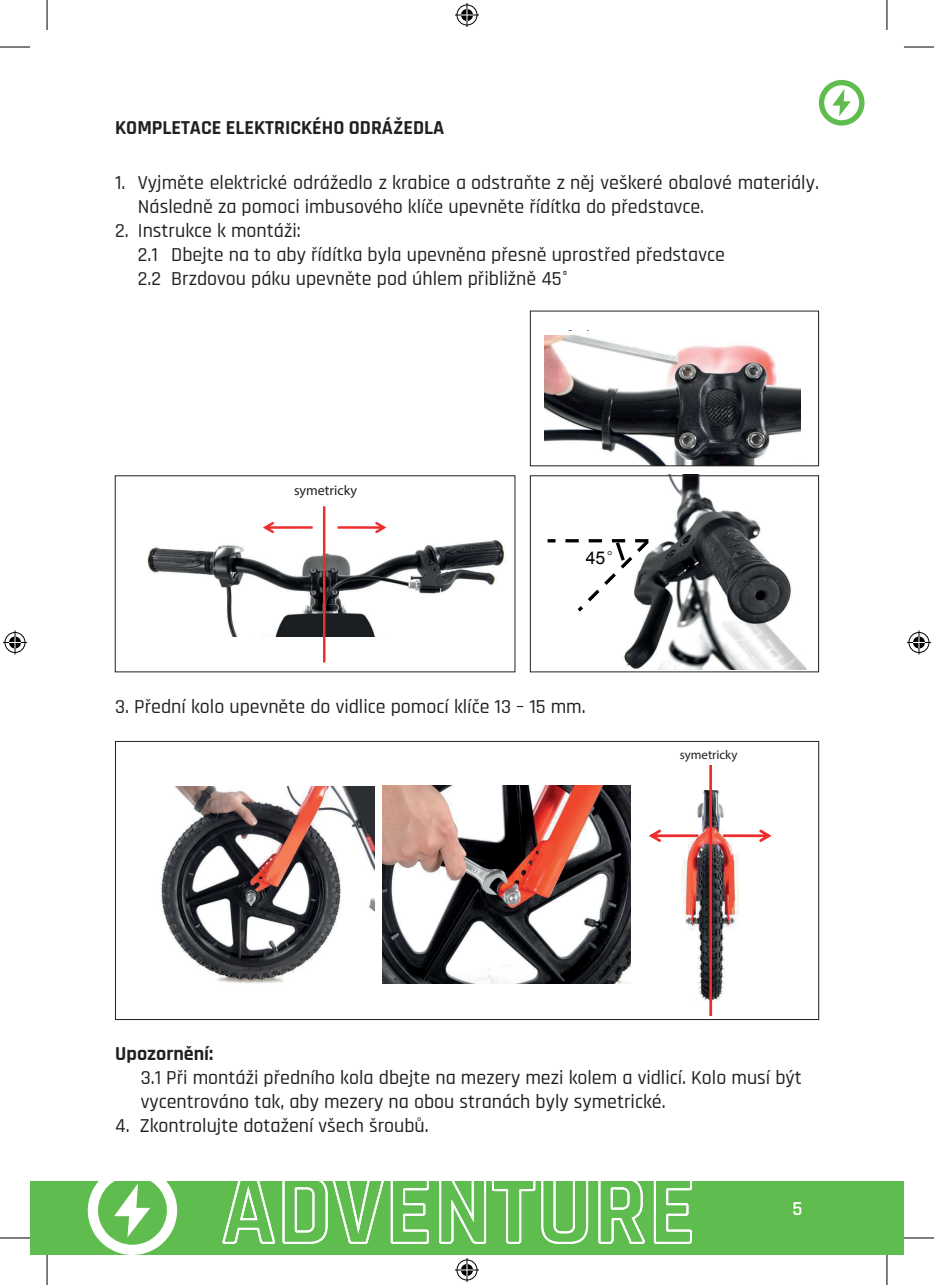
<style>
.page{position:relative;width:934px;height:1285px;background:#fff}
.page>*{position:absolute;margin:0;border:0;box-sizing:border-box;transform-origin:0 0}
.t1{font:500 20px/24px "Rajdhani";color:#231f20}
.t2{font:700 20px "Rajdhani";color:#231f20}
.t3{font:600 20px "Rajdhani";color:#fff}
.t4{font:17.6px "Arial";color:#000001}
.t5{font:14px "Myriad Pro";color:#231f20}
.t6{font:12.8px "Myriad Pro";color:#231f20}
.t7{font:11px "Arial";letter-spacing:.005em;color:#000001}
.t8{font:10px "Arial";color:#000001}
.s1{font-family:"Sim Sun"}
</style>
<div class="page">
<img style="left:544px;top:335px;width:256px;height:129px">
<img style="left:147px;top:506px;width:359px;height:131px">
<hr style="left:323px;top:506px;width:2px;height:156px;background:#ee2d2d">
<svg style="left:337px;top:522px;width:49px;height:11px"></svg>
<svg style="left:263px;top:522px;width:49px;height:11px"></svg>
<img style="left:622px;top:477px;width:183px;height:192px">
<svg style="left:547px;top:539px;width:8px;height:3px"></svg>
<svg style="left:565px;top:539px;width:83px;height:72px"></svg>
<div style="left:530px;top:311px;width:288px;height:155px;border:1px solid #231f20"></div>
<img style="left:160px;top:786px;width:214px;height:198px">
<img style="left:382px;top:786px;width:248px;height:197px">
<img style="left:682px;top:790px;width:57px;height:214px">
<svg style="left:649px;top:829px;width:49px;height:13px"></svg>
<hr style="left:709px;top:760px;width:2px;height:256px;background:#ee2d2d">
<svg style="left:722px;top:829px;width:49px;height:13px"></svg>
<div style="left:657px;top:744px;width:102px;height:20px;background:#fff"></div>
<div style="left:30px;top:1181px;width:873px;height:74px;background:#5fbc4f"></div>
<svg style="left:832px;top:89px;width:18px;height:27px"></svg>
<div style="left:818px;top:80px;width:46px;height:46px;border:5px solid #5fbc4f;border-radius:50%"></div>
<svg style="left:88px;top:1181px;width:89px;height:74px"></svg>
<svg style="left:222px;top:1181px;width:207px;height:63px"></svg>
<svg style="left:439px;top:1181px;width:150px;height:63px"></svg>
<svg style="left:598px;top:1181px;width:46px;height:63px"></svg>
<svg style="left:653px;top:1181px;width:39px;height:63px"></svg>
<hr style="left:0;top:47px;width:30px;height:1px;background:#000">
<hr style="left:903px;top:47px;width:30px;height:1px;background:#000">
<hr style="left:0;top:1237px;width:30px;height:1px;background:#000">
<hr style="left:903px;top:1237px;width:30px;height:1px;background:#000">
<hr style="left:47px;top:0;width:1px;height:30px;background:#000">
<hr style="left:47px;top:1255px;width:1px;height:30px;background:#000">
<hr style="left:886px;top:0;width:1px;height:30px;background:#000">
<hr style="left:886px;top:1255px;width:1px;height:30px;background:#000">
<svg style="left:455px;top:3px;width:24px;height:24px"></svg>
<svg style="left:455px;top:1258px;width:24px;height:24px"></svg>
<svg style="left:3px;top:630px;width:24px;height:24px"></svg>
<svg style="left:907px;top:630px;width:23px;height:24px"></svg>
<p class="t2" style="left:115px;top:115px;width:330px">KOMPLETACE ELEKTRICKÉHO ODRÁŽEDLA</p>
<p class="t1" style="left:138px;top:171px;width:682px;text-indent:-23px">1. Vyjměte elektrické odrážedlo z krabice a odstraňte z něj veškeré obalové materiály.<br>Následně za pomoci imbusového klíče upevněte řídítka do představce.</p>
<p class="t1" style="left:138px;top:219px;width:588px;text-indent:-23px">2. Instrukce k montáži:<br>2.1 Dbejte na to aby řídítka byla upevněna přesně uprostřed představce<br>2.2 Brzdovou páku upevněte pod úhlem přibližně 45°</p>
<p class="t5" style="left:294px;top:482px;width:64px">symetricky</p>
<p class="t8" style="left:298px;top:484px;width:55px">symmetrical</p>
<p class="t4" style="left:585px;top:546px;width:39px">45<span class="s1">°</span></p>
<p class="t1" style="left:115px;top:695px;width:471px">3. Přední kolo upevněte do vidlice pomocí klíče 13 – 15 mm.</p>
<p class="t7" style="left:681px;top:745px;width:60px">symmetrical</p>
<p class="t6" style="left:679px;top:747px;width:59px">symetricky</p>
<p class="t2" style="left:115px;top:1041px;width:99px">Upozornění:</p>
<p class="t1" style="left:141px;top:1066px;width:662px">3.1 Při montáži předního kola dbejte na mezery mezi kolem a vidlicí. Kolo musí být vycentrováno tak, aby mezery na obou stranách byly symetrické.</p>
<p class="t1" style="left:115px;top:1114px;width:315px">4. Zkontrolujte dotažení všech šroubů.</p>
<p class="t3" style="left:792px;top:1197px;width:11px">5</p>
</div>
